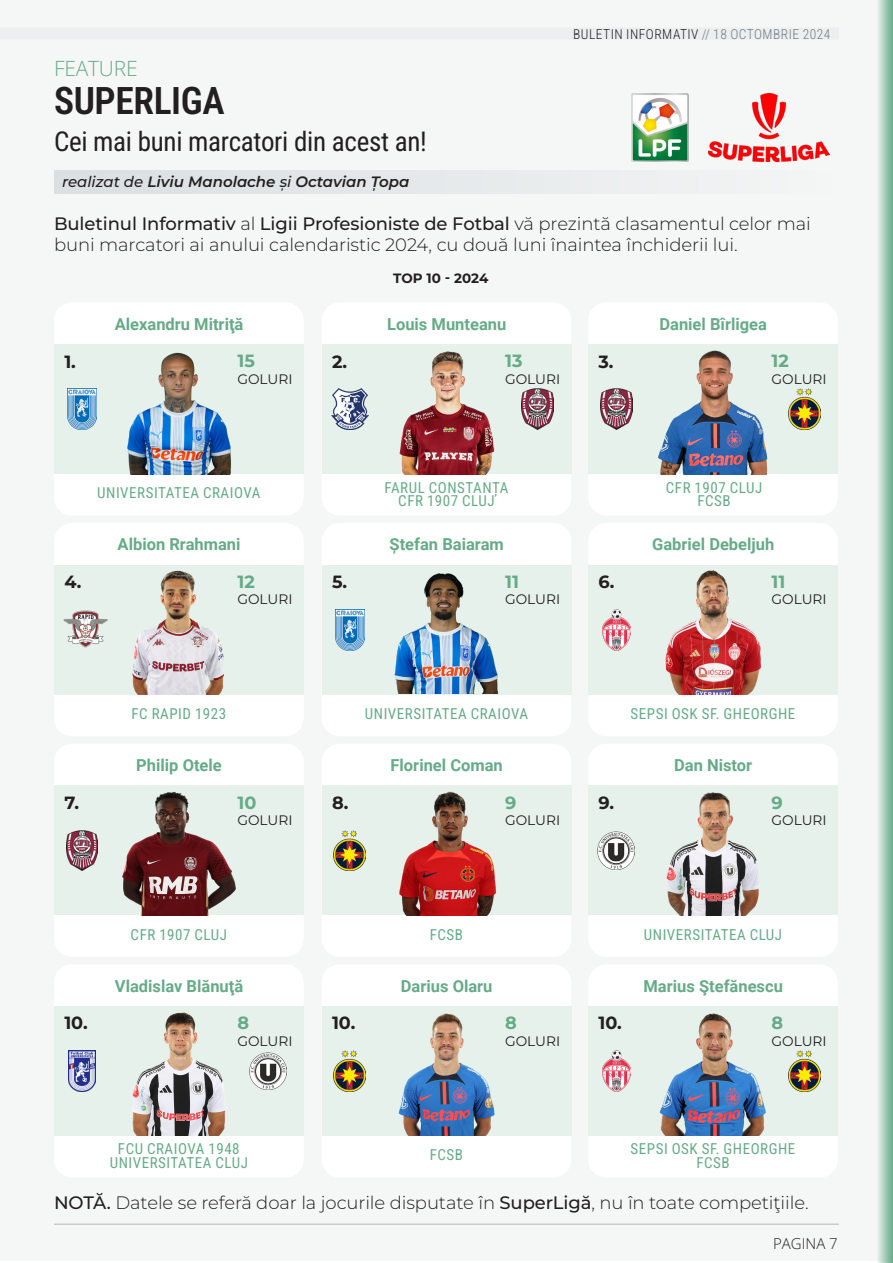
<style>
.page{position:relative;width:893px;height:1263px;background:#fff}
.page>*{position:absolute;margin:0;border:0;box-sizing:border-box;transform-origin:0 0}
.t1{font:600 37.5px "Roboto Condensed";letter-spacing:-.01em;color:#231f20}
.t2{font:27px "Roboto Condensed";letter-spacing:-.01em;color:#231f20}
.t3{font:300 21px "Open Sans";letter-spacing:-.01em;color:#66ab88}
.t4{font:300 18px/21.6px "Montserrat";letter-spacing:-.005em;color:#231f20}
.t5{font:700 17.7px "Montserrat";color:#231f20}
.t6{font:700 17.7px "Montserrat";color:#66ab88}
.t7{font:700 16.5px "Roboto";color:#66ab88}
.t8{font:15px "Roboto Condensed";letter-spacing:.035em;color:#66ab88}
.t9{font:italic 600 15px "Montserrat";color:#231f20}
.t10{font:300 15px "Open Sans";color:#231f20}
.t11{font:13.8px "Montserrat";color:#231f20}
.t12{font:300 13.5px "Roboto Condensed";letter-spacing:.035em;color:#231f20}
.t13{font:700 13.5px "Montserrat";color:#231f20}
.s1{color:#6c7d86}
.s2{font-weight:500}
</style>
<div class="page">
<div style="left:0;top:0;width:893px;height:1261px;background:#f5f6f6"></div>
<hr style="left:54px;top:1224px;width:785px;height:1px;background:#231f20">
<svg style="left:878px;top:0;width:15px;height:1263px;background:#a4cbb7"></svg>
<div style="left:54px;top:171px;width:785px;height:23px;background:linear-gradient(to right,#d9dfe1,#f4f5f5)"></div>
<img style="left:631px;top:94px;width:58px;height:67px">
<img style="left:708px;top:94px;width:122px;height:67px">
<div style="left:54px;top:302px;width:250px;height:213px;background:#fff;border-radius:18px"></div>
<div style="left:54px;top:523px;width:250px;height:213px;background:#fff;border-radius:18px"></div>
<div style="left:54px;top:744px;width:250px;height:213px;background:#fff;border-radius:18px"></div>
<div style="left:54px;top:964px;width:250px;height:213px;background:#fff;border-radius:18px"></div>
<div style="left:322px;top:302px;width:249px;height:213px;background:#fff;border-radius:18px"></div>
<div style="left:322px;top:523px;width:249px;height:213px;background:#fff;border-radius:18px"></div>
<div style="left:322px;top:744px;width:249px;height:213px;background:#fff;border-radius:18px"></div>
<div style="left:322px;top:964px;width:249px;height:213px;background:#fff;border-radius:18px"></div>
<div style="left:588px;top:302px;width:250px;height:213px;background:#fff;border-radius:18px"></div>
<div style="left:588px;top:523px;width:250px;height:213px;background:#fff;border-radius:18px"></div>
<div style="left:588px;top:744px;width:250px;height:213px;background:#fff;border-radius:18px"></div>
<div style="left:588px;top:964px;width:250px;height:213px;background:#fff;border-radius:18px"></div>
<div style="left:54px;top:344px;width:250px;height:130px;background:#e6f1eb"></div>
<div style="left:54px;top:565px;width:250px;height:130px;background:#e6f1eb"></div>
<div style="left:54px;top:786px;width:250px;height:129px;background:#e6f1eb"></div>
<div style="left:54px;top:1006px;width:250px;height:130px;background:#e6f1eb"></div>
<div style="left:322px;top:344px;width:249px;height:130px;background:#e6f1eb"></div>
<div style="left:322px;top:565px;width:249px;height:130px;background:#e6f1eb"></div>
<div style="left:322px;top:786px;width:249px;height:129px;background:#e6f1eb"></div>
<div style="left:322px;top:1006px;width:249px;height:130px;background:#e6f1eb"></div>
<div style="left:588px;top:344px;width:250px;height:130px;background:#e6f1eb"></div>
<div style="left:588px;top:565px;width:250px;height:130px;background:#e6f1eb"></div>
<div style="left:588px;top:786px;width:250px;height:129px;background:#e6f1eb"></div>
<div style="left:588px;top:1006px;width:250px;height:130px;background:#e6f1eb"></div>
<img style="left:121px;top:350px;width:115px;height:124px">
<img style="left:124px;top:571px;width:110px;height:124px">
<img style="left:120px;top:791px;width:117px;height:124px">
<img style="left:127px;top:1012px;width:103px;height:124px">
<img style="left:389px;top:350px;width:115px;height:124px">
<img style="left:388px;top:572px;width:117px;height:122px">
<img style="left:394px;top:791px;width:111px;height:124px">
<img style="left:392px;top:1012px;width:109px;height:124px">
<img style="left:659px;top:350px;width:108px;height:124px">
<img style="left:662px;top:571px;width:102px;height:124px">
<img style="left:655px;top:791px;width:116px;height:124px">
<img style="left:659px;top:1012px;width:108px;height:124px">
<img style="left:68px;top:389px;width:28px;height:40px">
<img style="left:63px;top:611px;width:44px;height:36px">
<img style="left:66px;top:830px;width:32px;height:41px">
<img style="left:69px;top:1051px;width:27px;height:40px">
<img style="left:249px;top:1052px;width:38px;height:38px">
<img style="left:332px;top:389px;width:36px;height:40px">
<img style="left:522px;top:389px;width:31px;height:40px">
<img style="left:335px;top:610px;width:29px;height:40px">
<img style="left:334px;top:830px;width:32px;height:41px">
<img style="left:334px;top:1051px;width:32px;height:40px">
<img style="left:601px;top:389px;width:31px;height:40px">
<img style="left:789px;top:389px;width:32px;height:40px">
<img style="left:602px;top:610px;width:29px;height:40px">
<img style="left:598px;top:832px;width:37px;height:37px">
<img style="left:602px;top:1051px;width:29px;height:40px">
<img style="left:789px;top:1051px;width:32px;height:40px">
<div style="left:0;top:28px;width:839px;height:12px;background:#eceeef"></div>
<p class="t12" style="left:573px;top:24px;width:259px">BULETIN INFORMATIV <span class="s1">// 18 OCTOMBRIE 2024</span></p>
<p class="t3" style="left:54px;top:54px;width:85px">FEATURE</p>
<p class="t1" style="left:54px;top:74px;width:172px">SUPERLIGA</p>
<p class="t2" style="left:54px;top:123px;width:374px">Cei mai buni marcatori din acest an!</p>
<p class="t9" style="left:62px;top:171px;width:349px"><span class="s2">realizat de</span> Liviu Manolache <span class="s2">și</span> Octavian Țopa</p>
<p class="t4" style="left:54px;top:212px;width:758px"><span class="s2">Buletinul Informativ</span> al <span class="s2">Ligii Profesioniste de Fotbal</span> vă prezintă clasamentul celor mai buni marcatori ai anului calendaristic 2024, cu două luni înaintea închiderii lui.</p>
<p class="t5" style="left:64px;top:348px;width:13px">1.</p>
<p class="t7" style="left:115px;top:312px;width:130px">Alexandru Mitriţă</p>
<p class="t6" style="left:237px;top:348px;width:19px">15</p>
<p class="t11" style="left:237px;top:369px;width:57px">GOLURI</p>
<p class="t5" style="left:64px;top:569px;width:19px">4.</p>
<p class="t8" style="left:97px;top:483px;width:165px">UNIVERSITATEA CRAIOVA</p>
<p class="t7" style="left:118px;top:533px;width:124px">Albion Rrahmani</p>
<p class="t6" style="left:237px;top:569px;width:19px">12</p>
<p class="t11" style="left:237px;top:590px;width:57px">GOLURI</p>
<p class="t5" style="left:332px;top:348px;width:17px">2.</p>
<p class="t13" style="left:393px;top:268px;width:97px">TOP 10 - 2024</p>
<p class="t7" style="left:387px;top:312px;width:121px">Louis Munteanu</p>
<p class="t6" style="left:505px;top:348px;width:19px">13</p>
<p class="t11" style="left:505px;top:369px;width:57px">GOLURI</p>
<p class="t5" style="left:332px;top:569px;width:17px">5.</p>
<p class="t8" style="left:385px;top:477px;width:125px">FARUL CONSTANȚA</p>
<p class="t8" style="left:398px;top:490px;width:98px">CFR 1907 CLUJ</p>
<p class="t7" style="left:390px;top:533px;width:116px">Ștefan Baiaram</p>
<p class="t6" style="left:505px;top:569px;width:15px">11</p>
<p class="t11" style="left:505px;top:590px;width:57px">GOLURI</p>
<p class="t5" style="left:598px;top:348px;width:17px">3.</p>
<p class="t7" style="left:659px;top:312px;width:109px">Daniel Bîrligea</p>
<p class="t6" style="left:772px;top:348px;width:19px">12</p>
<p class="t11" style="left:772px;top:369px;width:57px">GOLURI</p>
<p class="t5" style="left:598px;top:569px;width:18px">6.</p>
<p class="t8" style="left:666px;top:477px;width:98px">CFR 1907 CLUJ</p>
<p class="t8" style="left:697px;top:490px;width:35px">FCSB</p>
<p class="t7" style="left:652px;top:533px;width:124px">Gabriel Debeljuh</p>
<p class="t6" style="left:772px;top:569px;width:15px">11</p>
<p class="t11" style="left:772px;top:590px;width:57px">GOLURI</p>
<p class="t5" style="left:64px;top:790px;width:16px">7.</p>
<p class="t8" style="left:131px;top:703px;width:96px">FC RAPID 1923</p>
<p class="t7" style="left:136px;top:753px;width:87px">Philip Otele</p>
<p class="t6" style="left:237px;top:789px;width:20px">10</p>
<p class="t11" style="left:237px;top:811px;width:57px">GOLURI</p>
<p class="t5" style="left:332px;top:790px;width:18px">8.</p>
<p class="t8" style="left:365px;top:703px;width:165px">UNIVERSITATEA CRAIOVA</p>
<p class="t7" style="left:391px;top:753px;width:114px">Florinel Coman</p>
<p class="t6" style="left:505px;top:789px;width:13px">9</p>
<p class="t11" style="left:505px;top:811px;width:57px">GOLURI</p>
<p class="t5" style="left:598px;top:790px;width:17px">9.</p>
<p class="t8" style="left:631px;top:703px;width:166px">SEPSI OSK SF. GHEORGHE</p>
<p class="t7" style="left:674px;top:753px;width:80px">Dan Nistor</p>
<p class="t6" style="left:772px;top:789px;width:13px">9</p>
<p class="t11" style="left:772px;top:811px;width:57px">GOLURI</p>
<p class="t5" style="left:64px;top:1010px;width:25px">10.</p>
<p class="t8" style="left:131px;top:924px;width:98px">CFR 1907 CLUJ</p>
<p class="t7" style="left:115px;top:974px;width:130px">Vladislav Blănuţă</p>
<p class="t6" style="left:237px;top:1010px;width:13px">8</p>
<p class="t11" style="left:237px;top:1031px;width:57px">GOLURI</p>
<p class="t8" style="left:118px;top:1138px;width:123px">FCU CRAIOVA 1948</p>
<p class="t8" style="left:110px;top:1152px;width:140px">UNIVERSITATEA CLUJ</p>
<p class="t5" style="left:332px;top:1010px;width:25px">10.</p>
<p class="t8" style="left:430px;top:924px;width:35px">FCSB</p>
<p class="t7" style="left:401px;top:974px;width:93px">Darius Olaru</p>
<p class="t6" style="left:505px;top:1010px;width:13px">8</p>
<p class="t11" style="left:505px;top:1031px;width:57px">GOLURI</p>
<p class="t8" style="left:430px;top:1144px;width:35px">FCSB</p>
<p class="t5" style="left:598px;top:1010px;width:25px">10.</p>
<p class="t8" style="left:644px;top:924px;width:140px">UNIVERSITATEA CLUJ</p>
<p class="t7" style="left:643px;top:974px;width:141px">Marius Ştefănescu</p>
<p class="t6" style="left:772px;top:1010px;width:13px">8</p>
<p class="t11" style="left:772px;top:1031px;width:57px">GOLURI</p>
<p class="t8" style="left:631px;top:1138px;width:166px">SEPSI OSK SF. GHEORGHE</p>
<p class="t8" style="left:696px;top:1152px;width:35px">FCSB</p>
<p class="t4" style="left:54px;top:1191px;width:756px"><span class="s2">NOTĂ.</span> Datele se referă doar la jocurile disputate în <span class="s2">SuperLigă</span>, nu în toate competiţiile.</p>
<p class="t10" style="left:773px;top:1233px;width:66px">PAGINA 7</p>
</div>
